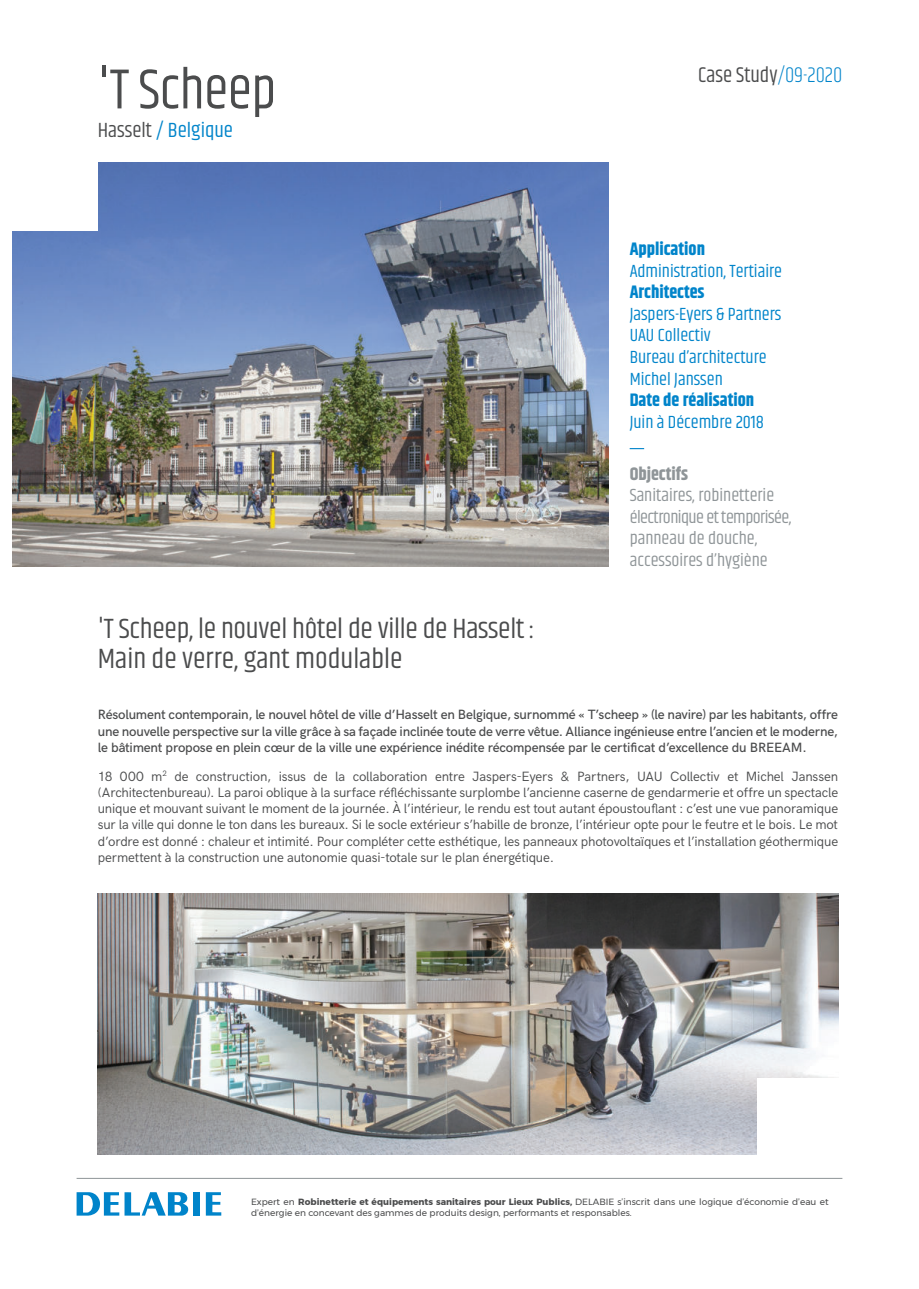
<style>
.page{position:relative;width:919px;height:1289px;background:#fff}
.page>*{position:absolute;margin:0;border:0;box-sizing:border-box;transform-origin:0 0}
.t1{font:57.75px "Khand";letter-spacing:-.01em;color:#4b4c4d;scale:.96 1}
.t2{font:28.5px/30px "Khand";letter-spacing:-.01em;color:#4b4c4d}
.t3{font:21.9px "Khand";color:#4b4c4d;scale:.96 1}
.t4{font:21px "Khand";color:#0084ca}
.t5{font:18px/21.6px "Khand";color:#0084ca}
.t6{font:18px/21.6px "Khand";color:#8f9598}
.t7{font:700 18px "Khand";color:#0084ca}
.t8{font:700 18px "Khand";color:#8f9598}
.t9{font:13.5px/16.2px "HK Grotesk";letter-spacing:-.015em;color:#4b4c4d;text-align:justify}
.t10{font:500 13.5px/16.2px "HK Grotesk";letter-spacing:-.015em;color:#4b4c4d;text-align:justify}
.t11{font:9px/10.8px "Montserrat";color:#4b4c4d}
.s1{font-weight:300;color:#0084ca}
.s2{color:#4b4c4d}
.s3{font-weight:700}
</style>
<div class="page">
<img style="left:13px;top:163px;width:595px;height:403px">
<img style="left:98px;top:893px;width:740px;height:261px">
<svg style="left:629px;top:448px;width:15px;height:1px"></svg>
<div style="left:193px;top:1192px;width:7px;height:23px;background:#0084ca"></div>
<svg style="left:206px;top:1192px;width:15px;height:23px"></svg>
<svg style="left:77px;top:1192px;width:111px;height:23px"></svg>
<div style="left:13px;top:13px;width:85px;height:217px;background:#fff"></div>
<div style="left:757px;top:1078px;width:85px;height:76px;background:#fff"></div>
<hr style="left:77px;top:1177px;width:765px;height:1px;background:#8f9598">
<h1 class="t1" style="left:98px;top:63px;width:187px">'T Scheep</h1>
<h3 class="t3" style="left:698px;top:64px;width:152px">Case Study<span class="s1">/09-2020</span></h3>
<h3 class="t4" style="left:98px;top:121px;width:137px"><span class="s2">Hasselt</span> / Belgique</h3>
<h2 class="t2" style="left:98px;top:614px;width:438px">'T Scheep, le nouvel hôtel de ville de Hasselt :<br>Main de verre, gant modulable</h2>
<h3 class="t7" style="left:629px;top:241px;width:77px">Application</h3>
<h3 class="t5" style="left:629px;top:260px;width:154px">Administration, Tertiaire</h3>
<h3 class="t7" style="left:629px;top:284px;width:76px">Architectes</h3>
<h3 class="t5" style="left:629px;top:303px;width:153px">Jaspers-Eyers &amp; Partners<br>UAU Collectiv<br>Bureau d’architecture<br>Michel Janssen</h3>
<h3 class="t7" style="left:629px;top:392px;width:126px">Date de réalisation</h3>
<h3 class="t5" style="left:629px;top:411px;width:136px">Juin à Décembre 2018</h3>
<h3 class="t8" style="left:629px;top:466px;width:60px">Objectifs</h3>
<h3 class="t6" style="left:629px;top:484px;width:163px">Sanitaires, robinetterie électronique et temporisée, panneau de douche, accessoires d’hygiène</h3>
<p class="t10" style="left:98px;top:708px;width:741px">Résolument contemporain, le nouvel hôtel de ville d’Hasselt en Belgique, surnommé « T’scheep » (le navire) par les habitants, offre une nouvelle perspective sur la ville grâce à sa façade inclinée toute de verre vêtue. Alliance ingénieuse entre l’ancien et le moderne, le bâtiment propose en plein cœur de la ville une expérience inédite récompensée par le certificat d’excellence du BREEAM.</p>
<p class="t9" style="left:98px;top:768px;width:741px">18 000 m<sup>2</sup> de construction, issus de la collaboration entre Jaspers-Eyers &amp; Partners, UAU Collectiv et Michel Janssen (Architectenbureau). La paroi oblique à la surface réfléchissante surplombe l’ancienne caserne de gendarmerie et offre un spectacle unique et mouvant suivant le moment de la journée. À l’intérieur, le rendu est tout autant époustouflant : c’est une vue panoramique sur la ville qui donne le ton dans les bureaux. Si le socle extérieur s’habille de bronze, l’intérieur opte pour le feutre et le bois. Le mot d’ordre est donné : chaleur et intimité. Pour compléter cette esthétique, les panneaux photovoltaïques et l’installation géothermique permettent à la construction une autonomie quasi-totale sur le plan énergétique.</p>
<p class="t11" style="left:251px;top:1196px;width:579px">Expert en <span class="s3">Robinetterie et équipements sanitaires pour Lieux Publics,</span> DELABIE s’inscrit dans une logique d’économie d’eau et d’énergie en concevant des gammes de produits design, performants et responsables.</p>
</div>
